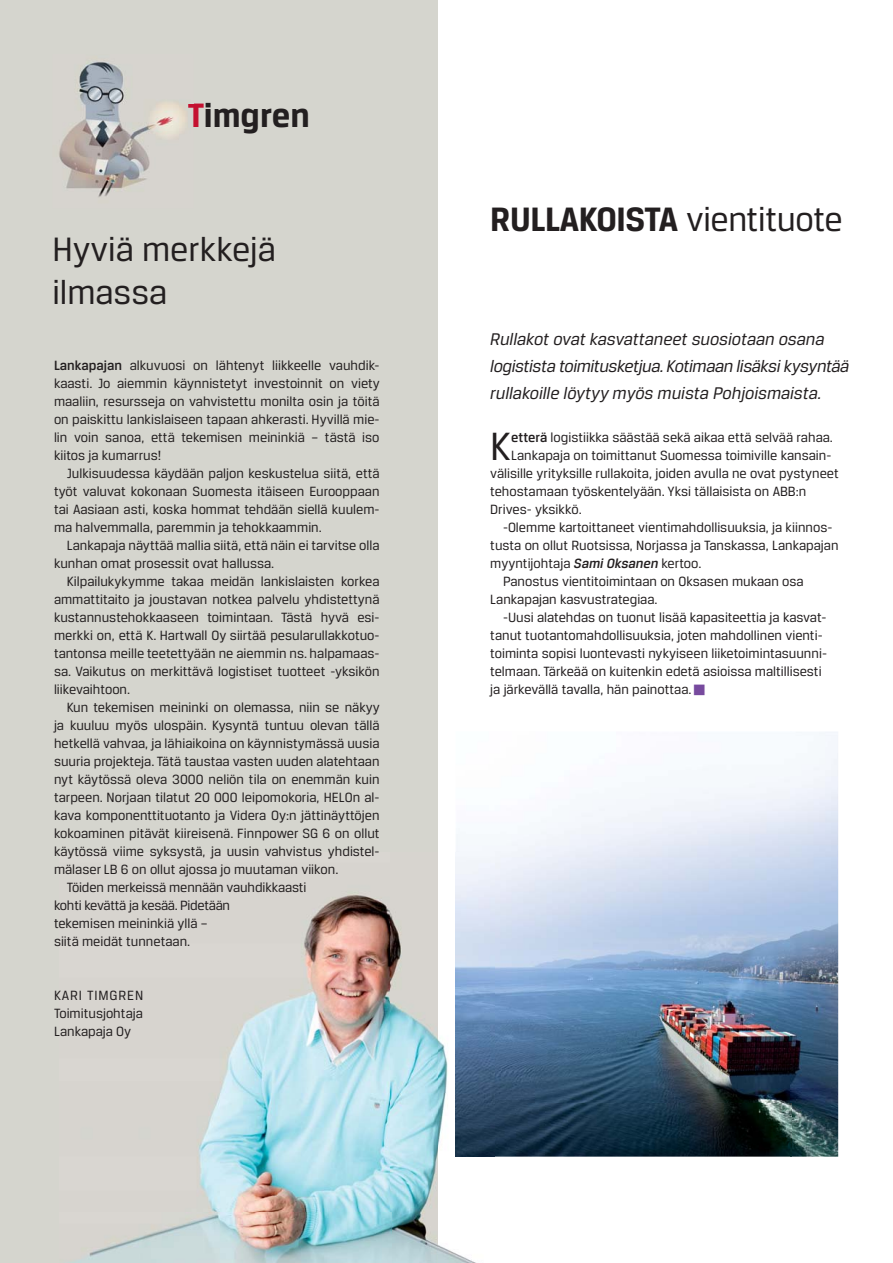
<style>
.page{position:relative;width:893px;height:1263px;background:#fff}
.page>*{position:absolute;margin:0;border:0;box-sizing:border-box;transform-origin:0 0}
.t1{font:42px "Breuer Text";color:#231f20}
.t2{font:700 36px "Breuer Text";letter-spacing:-.01em;color:#231f20}
.t3{font:36px/43.2px "Breuer Text";color:#231f20}
.t4{font:italic 18px/27px "Breuer Text";color:#231f20}
.t5{font:14.25px/18px "Breuer Text";color:#231f20;text-align:justify}
.t6{font:14.25px "Breuer Text";letter-spacing:-.02em;color:#231f20}
.s1{color:#c41130}
.s2{font-weight:500}
.s3{font-weight:400}
.s4{font-weight:500;font-style:italic}
</style>
<div class="page">
<div style="left:0;top:0;width:437px;height:1263px;background:#d5d5ce"></div>
<img style="left:59px;top:62px;width:127px;height:135px">
<img style="left:70px;top:852px;width:424px;height:411px">
<img style="left:456px;top:768px;width:334px;height:335px">
<img style="left:790px;top:732px;width:48px;height:424px">
<img style="left:494px;top:1103px;width:297px;height:53px">
<img style="left:455px;top:852px;width:39px;height:304px">
<h2 class="t2" style="left:188px;top:102px;width:123px"><span class="s1">T</span>imgren</h2>
<h2 class="t3" style="left:52px;top:231px;width:225px">Hyviä merkkejä ilmassa</h2>
<p class="t5" style="left:54px;top:358px;width:327px"><span class="s2">Lankapajan</span> alkuvuosi on lähtenyt liikkeelle vauhdik&shy;kaasti. Jo aiemmin käynnistetyt investoinnit on viety maaliin, resursseja on vahvistettu monilta osin ja töitä on paiskittu lankislaiseen tapaan ahkerasti. Hyvillä mie&shy;lin voin sanoa, että tekemisen meininkiä – tästä iso kiitos ja kumarrus!</p>
<p class="t5" style="left:54px;top:466px;width:327px;text-indent:13px">Julkisuudessa käydään paljon keskustelua siitä, että työt valuvat kokonaan Suomesta itäiseen Eurooppaan tai Aasiaan asti, koska hommat tehdään siellä kuulem&shy;ma halvemmalla, paremmin ja tehokkaammin.</p>
<p class="t5" style="left:54px;top:538px;width:327px;text-indent:13px">Lankapaja näyttää mallia siitä, että näin ei tarvitse olla kunhan omat prosessit ovat hallussa.</p>
<p class="t5" style="left:54px;top:574px;width:327px;text-indent:13px">Kilpailukykymme takaa meidän lankislaisten korkea ammattitaito ja joustavan notkea palvelu yhdistettynä kustannustehokkaaseen toimintaan. Tästä hyvä esi&shy;merkki on, että K. Hartwall Oy siirtää pesularullakkotuo&shy;tantonsa meille teetettyään ne aiemmin ns. halpamaas&shy;sa. Vaikutus on merkittävä logistiset tuotteet -yksikön liikevaihtoon.</p>
<p class="t5" style="left:67px;top:700px;width:315px">Kun tekemisen meininki on olemassa, niin se näkyy</p>
<p class="t5" style="left:54px;top:718px;width:327px">ja kuuluu myös ulospäin. Kysyntä tuntuu olevan tällä</p>
<p class="t5" style="left:54px;top:736px;width:327px">hetkellä vahvaa, ja lähiaikoina on käynnistymässä uusia</p>
<p class="t5" style="left:54px;top:754px;width:327px">suuria projekteja. Tätä taustaa vasten uuden alatehtaan</p>
<p class="t5" style="left:54px;top:772px;width:327px">nyt käytössä oleva 3000 neliön tila on enemmän kuin</p>
<p class="t5" style="left:54px;top:790px;width:327px">tarpeen. Norjaan tilatut 20 000 leipomokoria, HELOn al-</p>
<p class="t5" style="left:54px;top:808px;width:327px">kava komponenttituotanto ja Videra Oy:n jättinäyttöjen</p>
<p class="t5" style="left:54px;top:826px;width:327px">kokoaminen pitävät kiireisenä. Finnpower SG 6 on ollut</p>
<p class="t5" style="left:54px;top:844px;width:327px">käytössä viime syksystä, ja uusin vahvistus yhdistel-</p>
<p class="t5" style="left:54px;top:862px;width:286px">mälaser LB 6 on ollut ajossa jo muutaman viikon.</p>
<p class="t5" style="left:67px;top:880px;width:241px">Töiden merkeissä mennään vauhdikkaasti</p>
<p class="t6" style="left:54px;top:900px;width:178px">kohti kevättä ja kesää. Pidetään</p>
<p class="t5" style="left:54px;top:916px;width:155px">tekemisen meininkiä yllä –</p>
<p class="t5" style="left:54px;top:934px;width:138px">siitä meidät tunnetaan.</p>
<p class="t5" style="left:54px;top:988px;width:91px">KARI TIMGREN Toimitusjohtaja Lankapaja Oy</p>
<h2 class="t2" style="left:490px;top:205px;width:354px">RULLAKOISTA <span class="s3">vientituote</span></h2>
<p class="t4" style="left:490px;top:327px;width:360px">Rullakot ovat kasvattaneet suosiotaan osana logistista toimitusketjua. Kotimaan lisäksi kysyntää rullakoille löytyy myös muista Pohjoismaista.</p>
<h1 class="t1" style="left:490px;top:430px;width:22px">K</h1>
<p class="t5" style="left:511px;top:430px;width:323px"><span class="s2">etterä</span> logistiikka säästää sekä aikaa että selvää rahaa.</p>
<p class="t5" style="left:511px;top:448px;width:322px">Lankapaja on toimittanut Suomessa toimiville kansain-</p>
<p class="t5" style="left:490px;top:466px;width:350px">välisille yrityksille rullakoita, joiden avulla ne ovat pystyneet</p>
<p class="t5" style="left:490px;top:484px;width:318px">tehostamaan työskentelyään. Yksi tällaisista on ABB:n</p>
<p class="t5" style="left:490px;top:502px;width:93px">Drives- yksikkö.</p>
<p class="t5" style="left:503px;top:520px;width:331px">-Olemme kartoittaneet vientimahdollisuuksia, ja kiinnos-</p>
<p class="t5" style="left:490px;top:538px;width:350px">tusta on ollut Ruotsissa, Norjassa ja Tanskassa, Lankapajan</p>
<p class="t5" style="left:490px;top:556px;width:213px">myyntijohtaja <span class="s4">Sami Oksanen</span> kertoo.</p>
<p class="t5" style="left:503px;top:574px;width:302px">Panostus vientitoimintaan on Oksasen mukaan osa</p>
<p class="t5" style="left:490px;top:592px;width:169px">Lankapajan kasvustrategiaa.</p>
<p class="t5" style="left:503px;top:610px;width:325px">-Uusi alatehdas on tuonut lisää kapasiteettia ja kasvat-</p>
<p class="t5" style="left:490px;top:628px;width:334px">tanut tuotantomahdollisuuksia, joten mahdollinen vienti-</p>
<p class="t5" style="left:490px;top:646px;width:338px">toiminta sopisi luontevasti nykyiseen liiketoimintasuunni-</p>
<p class="t5" style="left:490px;top:664px;width:333px">telmaan. Tärkeää on kuitenkin edetä asioissa maltillisesti</p>
<p class="t5" style="left:490px;top:682px;width:203px">ja järkevällä tavalla, hän painottaa.</p>
</div>
